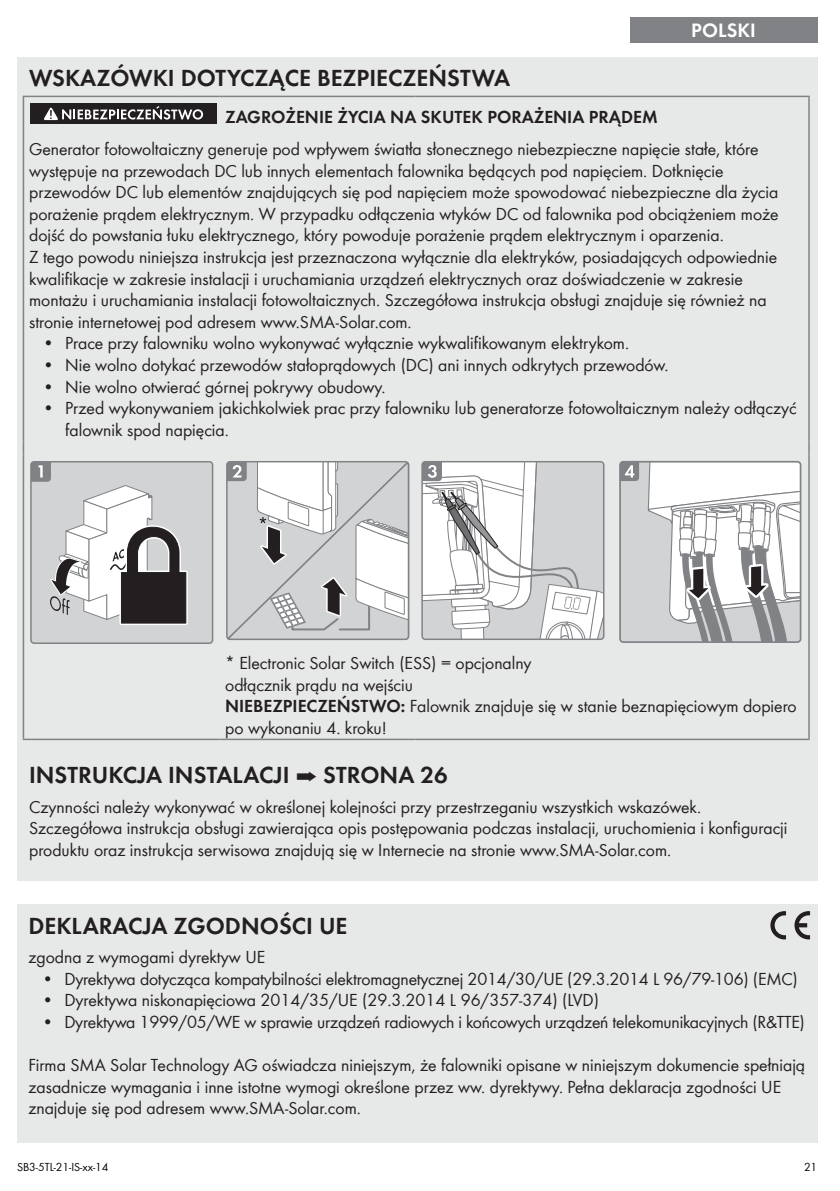
<style>
.page{position:relative;width:840px;height:1191px;background:#fff}
.page>*{position:absolute;margin:0;border:0;box-sizing:border-box;transform-origin:0 0}
.t1{font:600 24px "SMA Futura Global";color:#231f20}
.t2{font:600 20px "SMA Futura Global";color:#fff}
.t3{font:18px/21.6px "SMA Futura Global";color:#231f20}
.t4{font:600 18px "SMA Futura Global";color:#231f20}
.t5{font:12px "SMA Futura Global";color:#010203}
.s1{font-weight:600}
</style>
<div class="page">
<div style="left:629px;top:17px;width:187px;height:26px;background:#808285"></div>
<div style="left:17px;top:57px;width:799px;height:823px;background:#e7e8e8"></div>
<hr style="left:23px;top:96px;width:154px;height:1px;background:#808285">
<hr style="left:23px;top:97px;width:1px;height:39px;background:#808285">
<hr style="left:177px;top:96px;width:42px;height:1px;background:#808285">
<hr style="left:23px;top:136px;width:1px;height:305px;background:#808285">
<hr style="left:807px;top:136px;width:2px;height:305px;background:#808285">
<svg style="left:23px;top:441px;width:1px;height:14px"></svg>
<svg style="left:808px;top:441px;width:1px;height:14px"></svg>
<hr style="left:23px;top:455px;width:1px;height:195px;background:#808285">
<hr style="left:807px;top:455px;width:2px;height:195px;background:#808285">
<hr style="left:23px;top:650px;width:1px;height:88px;background:#808285">
<hr style="left:807px;top:650px;width:2px;height:88px;background:#808285">
<hr style="left:23px;top:738px;width:154px;height:2px;background:#808285">
<hr style="left:177px;top:738px;width:42px;height:2px;background:#808285">
<hr style="left:219px;top:738px;width:196px;height:2px;background:#808285">
<hr style="left:415px;top:738px;width:194px;height:2px;background:#808285">
<hr style="left:609px;top:738px;width:200px;height:2px;background:#808285">
<hr style="left:219px;top:96px;width:196px;height:1px;background:#808285">
<hr style="left:415px;top:96px;width:194px;height:1px;background:#808285">
<hr style="left:609px;top:96px;width:200px;height:1px;background:#808285">
<hr style="left:807px;top:97px;width:2px;height:39px;background:#808285">
<div style="left:30px;top:103px;width:187px;height:21px;background:#231f20"></div>
<svg style="left:44px;top:106px;width:159px;height:14px"></svg>
<div style="left:31px;top:462px;width:181px;height:181px;background:#d1d3d4;border-radius:3px"></div>
<div style="left:30px;top:461px;width:183px;height:183px;border:2px solid #808285;border-radius:3px"></div>
<svg style="left:31px;top:462px;width:159px;height:165px"></svg>
<svg style="left:226px;top:461px;width:184px;height:180px"></svg>
<svg style="left:422px;top:462px;width:181px;height:178px"></svg>
<div style="left:619px;top:462px;width:181px;height:180px;background:#d1d3d4;border-radius:3px"></div>
<svg style="left:647px;top:464px;width:151px;height:176px"></svg>
<div style="left:619px;top:461px;width:182px;height:182px;border:2px solid #808285;border-radius:3px"></div>
<svg style="left:619px;top:462px;width:19px;height:19px"></svg>
<div style="left:17px;top:904px;width:799px;height:238px;background:#e7e8e8"></div>
<svg style="left:770px;top:911px;width:15px;height:28px"></svg>
<svg style="left:794px;top:911px;width:15px;height:28px"></svg>
<p class="t2" style="left:691px;top:18px;width:66px">POLSKI</p>
<h1 class="t1" style="left:29px;top:64px;width:482px">WSKAZÓWKI DOTYCZĄCE BEZPIECZEŃSTWA</h1>
<p class="t4" style="left:225px;top:106px;width:24px">ZAGRO</p>
<p class="t4" style="left:285px;top:106px;width:21px">ŻENIE</p>
<p class="t4" style="left:337px;top:106px;width:31px">ŻYCIA</p>
<p class="t4" style="left:390px;top:106px;width:110px">NA SKUTEK PORA</p>
<p class="t4" style="left:533px;top:106px;width:22px">ŻENIA</p>
<p class="t4" style="left:588px;top:106px;width:12px">PRĄDE</p>
<p class="t4" style="left:641px;top:106px;width:17px">M</p>
<p class="t3" style="left:29px;top:138px;width:750px">Generator fotowoltaiczny generuje pod wpływem światła słonecznego niebezpieczne napięcie stałe, które występuje na przewodach DC lub innych elementach falownika będących pod napięciem. Dotknięcie przewodów DC lub elementów znajdujących się pod napięciem może spowodować niebezpieczne dla życia porażenie prądem elektrycznym. W przypadku odłączenia wtyków DC od falownika pod obciążeniem może dojść do powstania łuku elektrycznego, który powoduje porażenie prądem elektrycznym i oparzenia.<br>Z tego powodu niniejsza instrukcja jest przeznaczona wyłącznie dla elektryków, posiadających odpowiednie kwalifikacje w zakresie instalacji i uruchamiania urządzeń elektrycznych oraz doświadczenie w zakresie montażu i uruchamiania instalacji fotowoltaicznych. Szczegółowa instrukcja obsługi znajduje się również na stronie internetowej pod adresem www.SMA-Solar.com.</p>
<p class="t3" style="left:42px;top:332px;width:588px">• Prace przy falowniku wolno wykonywać wyłącznie wykwalifikowanym elektrykom.</p>
<p class="t3" style="left:42px;top:354px;width:627px">• Nie wolno dotykać przewodów stałoprądowych (DC) ani innych odkrytych przewodów.</p>
<p class="t3" style="left:42px;top:375px;width:344px">• Nie wolno otwierać górnej pokrywy obudowy.</p>
<p class="t3" style="left:65px;top:397px;width:732px;text-indent:-23px">• Przed wykonywaniem jakichkolwiek prac przy falowniku lub generatorze fotowoltaicznym należy odłączyć falownik spod napięcia.</p>
<p class="t3" style="left:225px;top:652px;width:572px">* Electronic Solar Switch (ESS) = opcjonalny<br>odłącznik prądu na wejściu<br><span class="s1">NIEBEZPIECZEŃSTWO:</span> Falownik znajduje się w stanie beznapięciowym dopiero po wykonaniu 4. kroku!</p>
<h1 class="t1" style="left:29px;top:761px;width:22px">INSTRUKC</h1>
<h1 class="t1" style="left:137px;top:761px;width:45px">JA INSTALAC</h1>
<h1 class="t1" style="left:273px;top:761px;width:80px">JI ➡ STRONA</h1>
<h1 class="t1" style="left:420px;top:761px;width:29px">26</h1>
<p class="t3" style="left:29px;top:795px;width:759px">Czynności należy wykonywać w określonej kolejności przy przestrzeganiu wszystkich wskazówek.<br>Szczegółowa instrukcja obsługi zawierająca opis postępowania podczas instalacji, uruchomienia i konfiguracji produktu oraz instrukcja serwisowa znajdują się w Internecie na stronie www.SMA-Solar.com.</p>
<h1 class="t1" style="left:28px;top:911px;width:70px">DEKLARAC</h1>
<h1 class="t1" style="left:142px;top:911px;width:50px">JA ZGODNO</h1>
<h1 class="t1" style="left:279px;top:911px;width:70px">ŚCI UE</h1>
<p class="t3" style="left:28px;top:946px;width:238px">zgodna z wymogami dyrektyw UE</p>
<p class="t3" style="left:42px;top:967px;width:757px">• Dyrektywa dotycząca kompatybilności elektromagnetycznej 2014/30/UE (29.3.2014 L 96/79-106) (EMC)</p>
<p class="t3" style="left:42px;top:989px;width:558px">• Dyrektywa niskonapięciowa 2014/35/UE (29.3.2014 L 96/357-374) (LVD)</p>
<p class="t3" style="left:42px;top:1011px;width:764px">• Dyrektywa 1999/05/WE w sprawie urządzeń radiowych i końcowych urządzeń telekomunikacyjnych (R&amp;TTE)</p>
<p class="t3" style="left:28px;top:1054px;width:777px">Firma SMA Solar Technology AG oświadcza niniejszym, że falowniki opisane w niniejszym dokumencie spełniają zasadnicze wymagania i inne istotne wymogi określone przez ww. dyrektywy. Pełna deklaracja zgodności UE znajduje się pod adresem www.SMA-Solar.com.</p>
<p class="t5" style="left:17px;top:1160px;width:93px">SB3-5TL-21-IS-xx-14</p>
<p class="t5" style="left:803px;top:1160px;width:15px">21</p>
</div>
